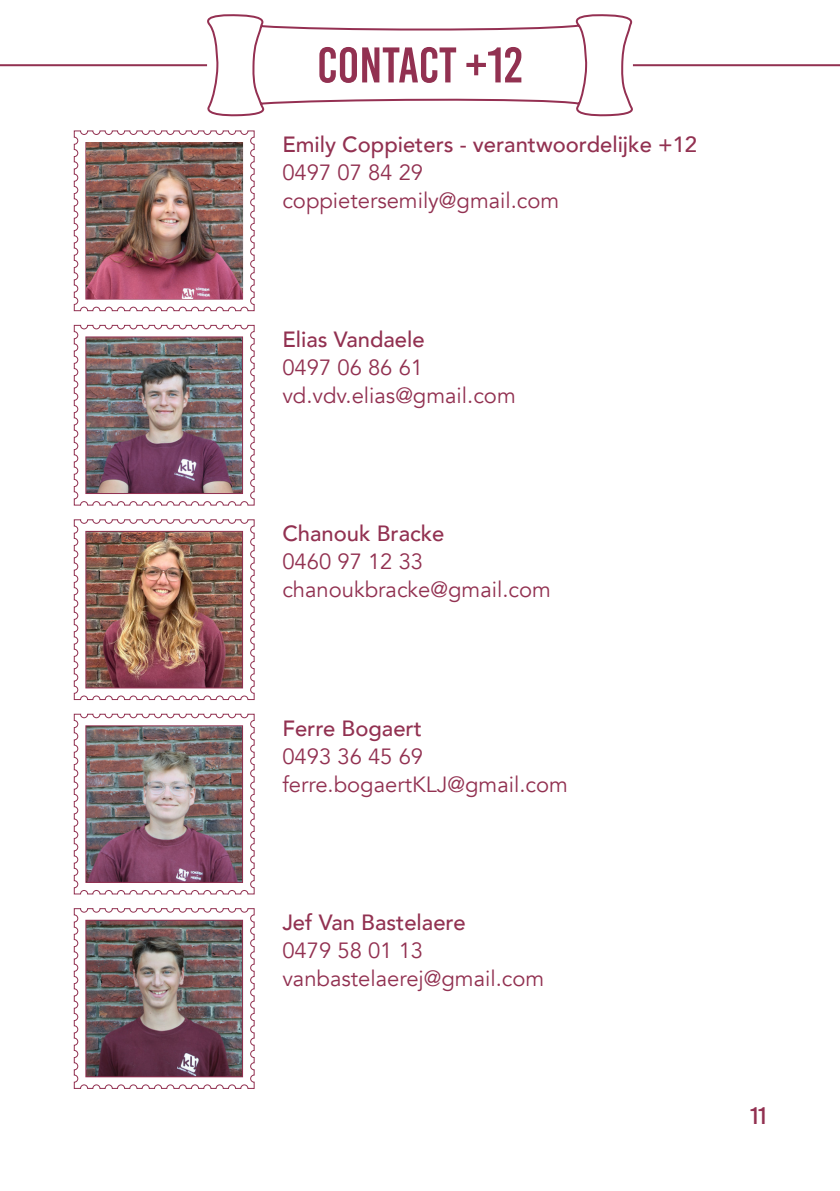
<style>
.page{position:relative;width:840px;height:1191px;background:#fff}
.page>*{position:absolute;margin:0;border:0;box-sizing:border-box;transform-origin:0 0}
.t1{font:50px "Bebas Kai";color:#923151}
.t2{font:24px "Bebas Kai";color:#923151}
.BROODTEKST{font:22px "Avenir";color:#923151}
.BROODTEKST-2{font:500 22px "Avenir";color:#923151}
</style>
<div class="page">
<hr style="left:0;top:64px;width:207px;height:2px;background:#923151">
<hr style="left:632px;top:64px;width:207px;height:2px;background:#923151">
<svg style="left:201px;top:14px;width:435px;height:103px"></svg>
<svg style="left:73px;top:130px;width:182px;height:182px"></svg>
<img style="left:73px;top:519px;width:182px;height:181px">
<img style="left:73px;top:908px;width:182px;height:181px">
<img style="left:73px;top:324px;width:182px;height:182px">
<img style="left:73px;top:713px;width:182px;height:182px">
<img style="left:86px;top:143px;width:156px;height:156px">
<p class="t1" style="left:317px;top:38px;width:207px">CONTACT +12</p>
<p class="BROODTEKST-2" style="left:282px;top:126px;width:416px">Emily Coppieters - verantwoordelijke +12</p>
<p class="BROODTEKST" style="left:282px;top:160px;width:142px">0497 07 84 29</p>
<p class="BROODTEKST" style="left:282px;top:188px;width:278px">coppietersemily@gmail.com</p>
<p class="BROODTEKST-2" style="left:282px;top:320px;width:144px">Elias Vandaele</p>
<p class="BROODTEKST" style="left:282px;top:354px;width:142px">0497 06 86 61</p>
<p class="BROODTEKST" style="left:282px;top:382px;width:235px">vd.vdv.elias@gmail.com</p>
<p class="BROODTEKST-2" style="left:282px;top:514px;width:163px">Chanouk Bracke</p>
<p class="BROODTEKST" style="left:282px;top:548px;width:142px">0460 97 12 33</p>
<p class="BROODTEKST" style="left:282px;top:576px;width:270px">chanoukbracke@gmail.com</p>
<p class="BROODTEKST-2" style="left:282px;top:709px;width:141px">Ferre Bogaert</p>
<p class="BROODTEKST" style="left:282px;top:743px;width:142px">0493 36 45 69</p>
<p class="BROODTEKST" style="left:282px;top:771px;width:287px">ferre.bogaertKLJ@gmail.com</p>
<p class="BROODTEKST-2" style="left:282px;top:903px;width:185px">Jef Van Bastelaere</p>
<p class="BROODTEKST" style="left:282px;top:937px;width:142px">0479 58 01 13</p>
<p class="BROODTEKST" style="left:282px;top:965px;width:263px">vanbastelaerej@gmail.com</p>
<p class="t2" style="left:749px;top:1103px;width:18px">11</p>
</div>
